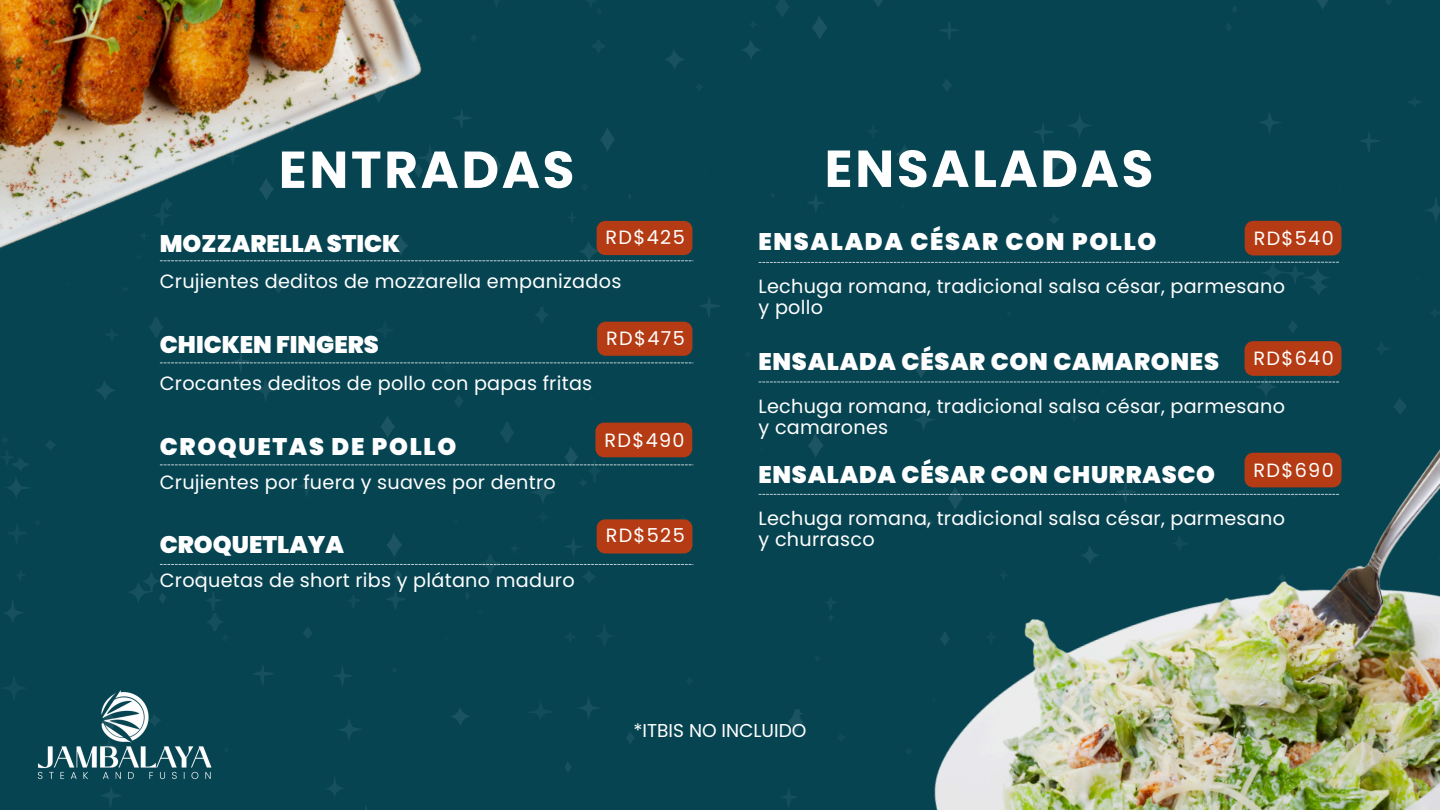
<style>
.page{position:relative;width:1440px;height:810px;background:#064452}
.page>*{position:absolute;margin:0;border:0;box-sizing:border-box;transform-origin:0 0}
.t1{font:700 51.9px "Poppins";letter-spacing:.05em;color:#fff}
.t2{font:900 24px "Poppins";letter-spacing:.03em;color:#fff}
.t3{font:900 24px "Poppins";color:#fff}
.t4{font:900 24px "Poppins";letter-spacing:.07em;color:#fff}
.t5{font:19.2px/21px "Poppins";letter-spacing:.015em;color:#fff}
.t6{font:18.6px "Poppins";color:#fff}
</style>
<div class="page">
<svg style="left:1317px;top:0;width:11px;height:9px"></svg>
<svg style="left:874px;top:0;width:9px;height:7px"></svg>
<svg style="left:775px;top:0;width:14px;height:17px"></svg>
<svg style="left:1386px;top:0;width:5px;height:5px"></svg>
<svg style="left:1233px;top:6px;width:4px;height:6px"></svg>
<svg style="left:812px;top:16px;width:15px;height:23px"></svg>
<svg style="left:940px;top:22px;width:18px;height:19px"></svg>
<svg style="left:1226px;top:24px;width:5px;height:7px"></svg>
<svg style="left:601px;top:44px;width:4px;height:4px"></svg>
<svg style="left:743px;top:40px;width:17px;height:19px"></svg>
<div style="left:664px;top:49px;width:22px;height:21px;background:#fefffe;border-radius:11px;opacity:.68"></div>
<svg style="left:942px;top:79px;width:9px;height:12px"></svg>
<svg style="left:1408px;top:97px;width:13px;height:10px"></svg>
<svg style="left:1259px;top:112px;width:22px;height:22px"></svg>
<svg style="left:1068px;top:114px;width:23px;height:23px"></svg>
<svg style="left:1035px;top:124px;width:18px;height:19px"></svg>
<div style="left:600px;top:127px;width:15px;height:25px;background:#fefffe;border-radius:50%;opacity:.75"></div>
<svg style="left:1360px;top:133px;width:19px;height:19px"></svg>
<div style="left:894px;top:144px;width:21px;height:21px;background:#fefffe;border-radius:50%;opacity:.67"></div>
<div style="left:1043px;top:150px;width:22px;height:22px;background:#fefffe;border-radius:11px;opacity:.68"></div>
<svg style="left:1426px;top:197px;width:14px;height:24px"></svg>
<svg style="left:1431px;top:308px;width:9px;height:9px"></svg>
<div style="left:1006px;top:310px;width:7px;height:7px;background:#0a4755;border-radius:3px"></div>
<svg style="left:1288px;top:321px;width:9px;height:12px"></svg>
<svg style="left:1395px;top:398px;width:10px;height:7px"></svg>
<svg style="left:17px;top:571px;width:8px;height:10px"></svg>
<svg style="left:826px;top:597px;width:11px;height:24px"></svg>
<div style="left:814px;top:655px;width:7px;height:7px;background:#0d4957;border-radius:3px"></div>
<svg style="left:263px;top:666px;width:11px;height:18px"></svg>
<svg style="left:334px;top:666px;width:18px;height:20px"></svg>
<svg style="left:580px;top:697px;width:18px;height:22px"></svg>
<svg style="left:531px;top:703px;width:21px;height:16px"></svg>
<div style="left:450px;top:707px;width:21px;height:19px;background:#fefffe;border-radius:50%;opacity:.72"></div>
<svg style="left:788px;top:710px;width:15px;height:23px"></svg>
<svg style="left:339px;top:720px;width:23px;height:19px"></svg>
<svg style="left:626px;top:732px;width:8px;height:12px"></svg>
<svg style="left:565px;top:762px;width:7px;height:10px"></svg>
<svg style="left:326px;top:777px;width:18px;height:20px"></svg>
<svg style="left:783px;top:789px;width:13px;height:18px"></svg>
<img style="left:934px;top:405px;width:506px;height:405px">
<img style="left:0;top:0;width:601px;height:497px">
<svg style="left:103px;top:194px;width:616px;height:214px"></svg>
<svg style="left:124px;top:422px;width:569px;height:223px"></svg>
<svg style="left:759px;top:195px;width:582px;height:101px"></svg>
<svg style="left:759px;top:341px;width:584px;height:242px"></svg>
<img style="left:4px;top:603px;width:259px;height:204px">
<p class="t1" style="left:279px;top:133px;width:297px">ENTRADAS</p>
<h1 class="t5" style="left:606px;top:227px;width:81px">RD$425</h1>
<h2 class="t3" style="left:160px;top:227px;width:242px">MOZZARELLA STICK</h2>
<h1 class="t5" style="left:160px;top:271px;width:463px">Crujientes deditos de mozzarella empanizados</h1>
<p class="t3" style="left:160px;top:328px;width:220px">CHICKEN FINGERS</p>
<h3 class="t5" style="left:160px;top:373px;width:434px">Crocantes deditos de pollo con papas fritas</h3>
<h3 class="t5" style="left:606px;top:327px;width:80px">RD$475</h3>
<h2 class="t4" style="left:160px;top:430px;width:298px">CROQUETAS DE POLLO</h2>
<h2 class="t5" style="left:160px;top:472px;width:397px">Crujientes por fuera y suaves por dentro</h2>
<h3 class="t3" style="left:160px;top:528px;width:186px">CROQUETLAYA</h3>
<h3 class="t5" style="left:160px;top:570px;width:416px">Croquetas de short ribs y plátano maduro</h3>
<p class="t5" style="left:604px;top:430px;width:82px">RD$490</p>
<h2 class="t5" style="left:606px;top:525px;width:81px">RD$525</h2>
<h2 class="t1" style="left:825px;top:132px;width:330px">ENSALADAS</h2>
<h2 class="t4" style="left:759px;top:225px;width:399px">ENSALADA CÉSAR CON POLLO</h2>
<p class="t5" style="left:1254px;top:228px;width:82px">RD$540</p>
<h3 class="t5" style="left:759px;top:275px;width:528px">Lechuga romana, tradicional salsa césar, parmesano y pollo</h3>
<h2 class="t2" style="left:759px;top:345px;width:462px">ENSALADA CÉSAR CON CAMARONES</h2>
<p class="t5" style="left:1254px;top:348px;width:82px">RD$640</p>
<p class="t5" style="left:759px;top:396px;width:528px">Lechuga romana, tradicional salsa césar, parmesano y camarones</p>
<h3 class="t2" style="left:759px;top:458px;width:458px">ENSALADA CÉSAR CON CHURRASCO</h3>
<h3 class="t5" style="left:1254px;top:460px;width:82px">RD$690</h3>
<p class="t5" style="left:759px;top:508px;width:528px">Lechuga romana, tradicional salsa césar, parmesano y churrasco</p>
<p class="t6" style="left:634px;top:718px;width:174px">*ITBIS NO INCLUIDO</p>
</div>
